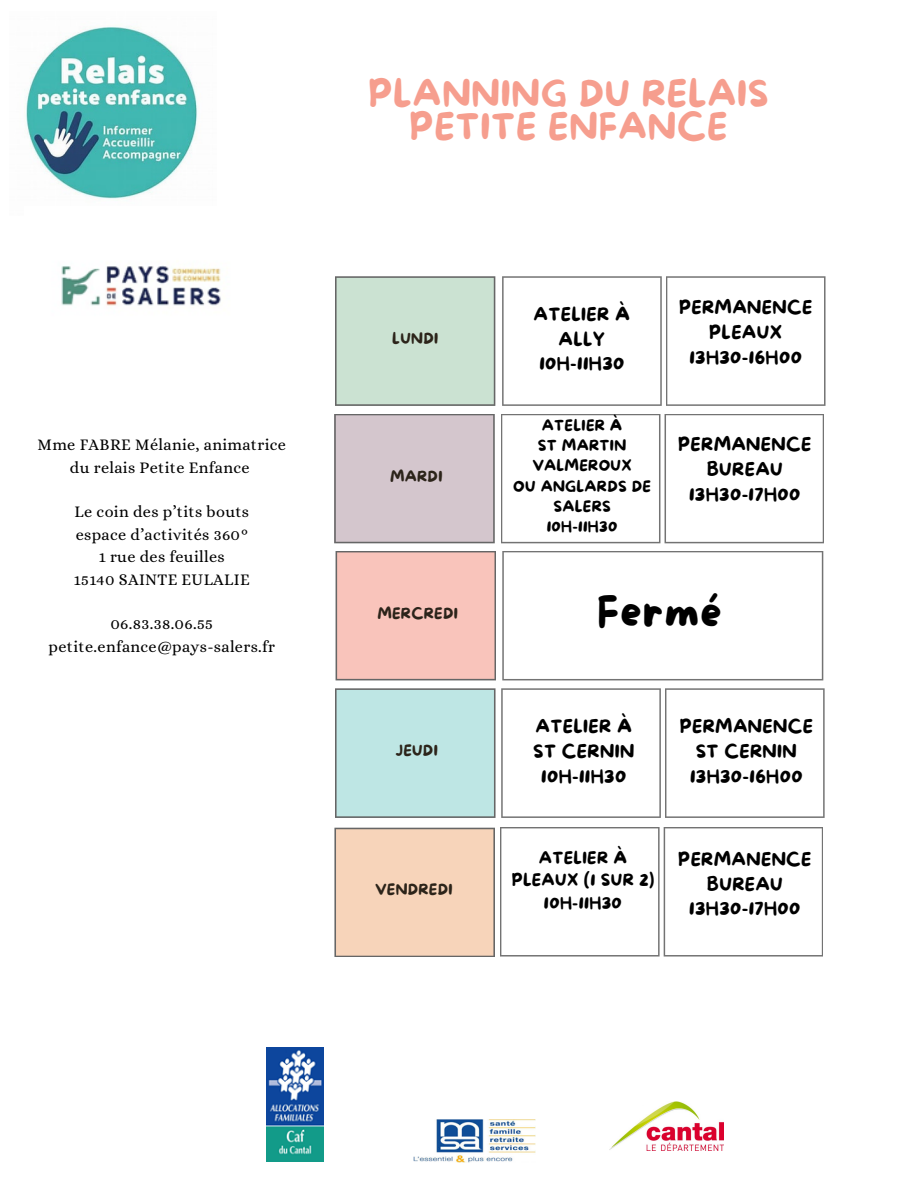
<style>
.page{position:relative;width:918px;height:1188px;background:#fff}
.page>*{position:absolute;margin:0;border:0;box-sizing:border-box;transform-origin:0 0}
.t1{font:42.45px "More Sugar";letter-spacing:.02em;color:#000}
.t2{font:36px/32.7px "More Sugar";letter-spacing:.02em;color:#f69e8e;text-align:center}
.t3{font:18px/24.8px "More Sugar";letter-spacing:.02em;color:#000;text-align:center}
.t4{font:16.5px/22.5px "More Sugar";letter-spacing:.02em;color:#000;text-align:center}
.t5{font:16.35px/22.4px "Alice";letter-spacing:.02em;color:#000;text-align:center}
.t6{font:15px/20.2px "More Sugar";letter-spacing:.02em;color:#000;text-align:center}
.t7{font:15px "More Sugar";letter-spacing:.02em;color:#2c241a}
</style>
<div class="page">
<svg style="left:502px;top:276px;width:323px;height:130px"></svg>
<div style="left:335px;top:276px;width:160px;height:130px;background:#cbe2d2"></div>
<svg style="left:501px;top:414px;width:323px;height:129px"></svg>
<div style="left:334px;top:414px;width:161px;height:129px;background:#d4c6cd"></div>
<svg style="left:502px;top:551px;width:321px;height:129px"></svg>
<div style="left:336px;top:551px;width:160px;height:129px;background:#f9c4bb"></div>
<svg style="left:501px;top:688px;width:324px;height:130px"></svg>
<div style="left:335px;top:688px;width:160px;height:130px;background:#bee6e4"></div>
<svg style="left:334px;top:827px;width:489px;height:130px"></svg>
<img style="left:24px;top:26px;width:174px;height:173px">
<img style="left:609px;top:1102px;width:115px;height:48px">
<img style="left:414px;top:1119px;width:121px;height:43px">
<img style="left:266px;top:1047px;width:58px;height:115px">
<img style="left:61px;top:265px;width:160px;height:41px">
<p class="t5" style="left:38px;top:433px;width:250px">Mme FABRE Mélanie, animatrice du relais Petite Enfance</p>
<p class="t5" style="left:74px;top:501px;width:178px">Le coin des p’tits bouts espace d’activités 360°<br>1 rue des feuilles<br>15140 SAINTE EULALIE</p>
<p class="t5" style="left:49px;top:613px;width:228px">06.83.38.06.55 petite.enfance@pays-salers.fr</p>
<p class="t2" style="left:368px;top:80px;width:402px">PLANNING DU RELAIS<br>PETITE ENFANCE</p>
<h2 class="t7" style="left:392px;top:330px;width:48px">LUNDI</h2>
<p class="t7" style="left:390px;top:468px;width:54px">MARDI</p>
<h3 class="t7" style="left:377px;top:605px;width:82px">MERCREDI</h3>
<h3 class="t7" style="left:396px;top:743px;width:44px">JEUDI</h3>
<p class="t7" style="left:375px;top:881px;width:79px">VENDREDI</p>
<p class="t3" style="left:534px;top:303px;width:98px">ATELIER À<br>ALLY<br>10H-11H30</p>
<p class="t6" style="left:542px;top:416px;width:82px">ATELIER À</p>
<p class="t6" style="left:533px;top:436px;width:101px">ST MARTIN<br>VALMEROUX</p>
<h3 class="t6" style="left:513px;top:477px;width:139px">OU ANGLARDS DE<br>SALERS</h3>
<h1 class="t6" style="left:547px;top:517px;width:72px">10H-11H30</h1>
<h3 class="t3" style="left:679px;top:296px;width:135px">PERMANENCE<br>PLEAUX<br>13H30-16H00</h3>
<p class="t3" style="left:678px;top:433px;width:135px">PERMANENCE<br>BUREAU<br>13H30-17H00</p>
<h3 class="t1" style="left:597px;top:589px;width:126px">Fermé</h3>
<p class="t3" style="left:533px;top:715px;width:103px">ATELIER À<br>ST CERNIN<br>10H-11H30</p>
<p class="t4" style="left:512px;top:847px;width:144px">ATELIER À<br>PLEAUX (1 SUR 2)<br>10H-11H30</p>
<h3 class="t3" style="left:680px;top:715px;width:135px">PERMANENCE<br>ST CERNIN<br>13H30-16H00</h3>
<h3 class="t3" style="left:678px;top:848px;width:135px">PERMANENCE<br>BUREAU<br>13H30-17H00</h3>
</div>
